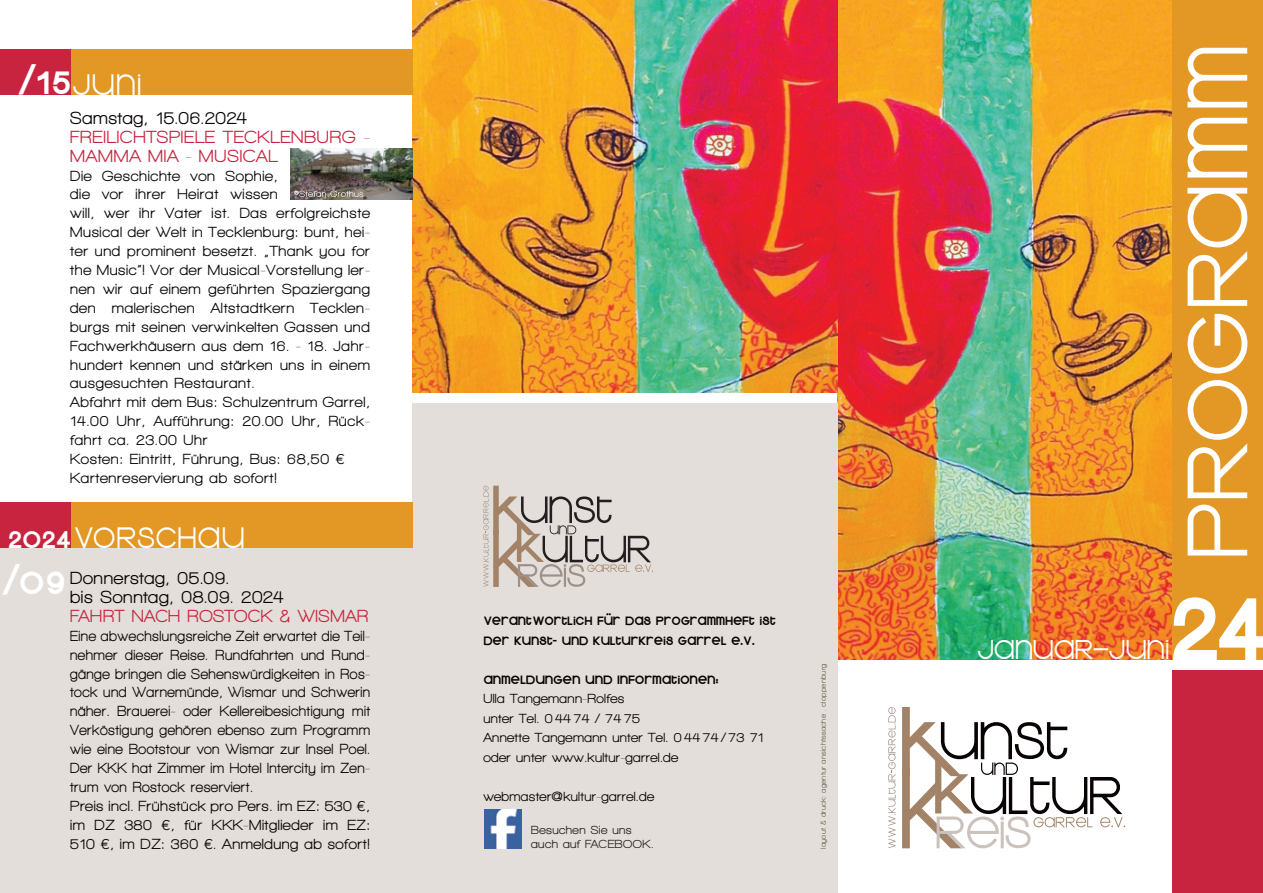
<style>
.page{position:relative;width:1263px;height:893px;background:#fff}
.page>*{position:absolute;margin:0;border:0;box-sizing:border-box;transform-origin:0 0}
.t1{font:105px "Kravitz Thermal";letter-spacing:.02em;color:#fff}
.t2{font:100.5px "Kravitz Extra Thermal";color:#fff;scale:.96 1}
.t3{font:36px "Kravitz Thermal";letter-spacing:.045em;color:#fff}
.t4{font:36px "Kravitz Extra Thermal";color:#fff}
.t5{font:33px "Kravitz Thermal";letter-spacing:.025em;color:#fff}
.t6{font:800 18px "Walkway";letter-spacing:.05em;color:#c8233f}
.t7{font:800 18px/18.9px "Walkway";letter-spacing:.035em;color:#080302}
.t8{font:800 15px/18.9px "Walkway";letter-spacing:.045em;color:#080302}
.t9{font:800 15px/18.9px "Walkway";letter-spacing:.045em;color:#080302;scale:.93 1}
.t10{font:800 13.5px/19.5px "Walkway";letter-spacing:.025em;color:#080302}
.t11{font:13.5px/19.5px "Kravitz Extra Thermal";letter-spacing:.025em;color:#080302}
.t12{font:800 12px/14.4px "Walkway";letter-spacing:.04em;color:#231f20}
.t13{font:800 7.5px "Walkway";letter-spacing:.04em;color:#6b5f4d}
.s1{font-family:"Kravitz Extra Thermal"}
.s2{font-family:"Kravitz Extra Thermal";font-size:27px}
</style>
<div class="page">
<div style="left:0;top:503px;width:412px;height:390px;background:#e3ded9"></div>
<img style="left:838px;top:0;width:334px;height:659px">
<img style="left:412px;top:0;width:426px;height:393px">
<svg style="left:902px;top:707px;width:223px;height:141px"></svg>
<svg style="left:888px;top:707px;width:7px;height:141px"></svg>
<div style="left:412px;top:404px;width:426px;height:489px;background:#e3ded9"></div>
<div style="left:1172px;top:670px;width:91px;height:223px;background:#c8233f"></div>
<div style="left:1172px;top:0;width:91px;height:659px;background:#e39724"></div>
<svg style="left:483px;top:486px;width:170px;height:101px"></svg>
<img style="left:485px;top:810px;width:36px;height:38px">
<div style="left:70px;top:503px;width:342px;height:45px;background:#e39724"></div>
<div style="left:0;top:503px;width:70px;height:45px;background:#c8233f"></div>
<div style="left:70px;top:49px;width:342px;height:45px;background:#e39724"></div>
<div style="left:0;top:49px;width:70px;height:45px;background:#c8233f"></div>
<img style="left:290px;top:148px;width:122px;height:52px">
<svg style="left:294px;top:191px;width:69px;height:6px"></svg>
<h3 class="t3" style="left:17px;top:65px;width:125px"><span class="s1">/15</span>juni</h3>
<p class="t7" style="left:70px;top:108px;width:178px">Samstag, 15.06.2024</p>
<p class="t6" style="left:70px;top:127px;width:12px">fre</p>
<p class="t6" style="left:103px;top:127px;width:56px">ilichtsp</p>
<p class="t6" style="left:181px;top:127px;width:56px">iele teck</p>
<p class="t6" style="left:270px;top:127px;width:48px">lenbur</p>
<p class="t6" style="left:342px;top:127px;width:29px">g -</p>
<p class="t6" style="left:70px;top:146px;width:209px">mamma mia - musical</p>
<p class="t8" style="left:70px;top:166px;width:301px">Die Geschichte von Sophie,<br>die vor ihrer Heirat wissen<br>will, wer ihr Vater ist. Das erfolgreichste Musical der Welt in Tecklenburg: bunt, hei&shy;ter und prominent besetzt. „Thank you for the Music“! Vor der Musical-Vorstellung ler&shy;nen wir auf einem geführten Spaziergang den malerischen Altstadtkern Tecklen&shy;burgs mit seinen verwinkelten Gassen und Fachwerkhäusern aus dem 16. - 18. Jahr&shy;hundert kennen und stärken uns in einem ausgesuchten Restaurant.<br>Abfahrt mit dem Bus: Schulzentrum Garrel, 14.00 Uhr, Aufführung: 20.00 Uhr, Rück&shy;fahrt ca. 23.00 Uhr<br>Kosten: Eintritt, Führung, Bus: 68,50 € Kartenreservierung ab sofort!</p>
<h3 class="t3" style="left:8px;top:519px;width:237px"><span class="s2">2024</span>vorschau</h3>
<p class="t7" style="left:70px;top:568px;width:215px">Donnerstag, 05.09.<br>bis Sonntag, 08.09. 2024</p>
<p class="t6" style="left:70px;top:606px;width:143px">fahrt nach Rostock</p>
<p class="t6" style="left:280px;top:606px;width:79px">&amp; wismar</p>
<p class="t9" style="left:70px;top:626px;width:324px">Eine abwechslungsreiche Zeit erwartet die Teil&shy;nehmer dieser Reise. Rundfahrten und Rund&shy;gänge bringen die Sehenswürdigkeiten in Ros&shy;tock und Warnemünde, Wismar und Schwerin näher. Brauerei- oder Kellereibesichtigung mit Verköstigung gehören ebenso zum Programm wie eine Bootstour von Wismar zur Insel Poel.<br>Der KKK hat Zimmer im Hotel Intercity im Zen&shy;trum von Rostock reserviert.<br>Preis incl. Frühstück pro Pers. im EZ: 530 €, im DZ 380 €, für KKK-Mitglieder im EZ:<br>510 €, im DZ: 360 €. Anmeldung ab sofort!</p>
<h3 class="t4" style="left:1px;top:560px;width:65px">/09</h3>
<p class="t11" style="left:483px;top:611px;width:293px">VERANTWORTLICH FÜR DAS PROGRAMMHEFT IST<br>DER KUNST- UND KULTURKREIS GARREL E.V.</p>
<p class="t11" style="left:483px;top:669px;width:236px">ANMELDUNGEN UND INFORMATIONEN:</p>
<p class="t10" style="left:483px;top:689px;width:282px">Ulla Tangemann-Rolfes<br>unter Tel. 0 44 74 / 74 75<br>Annette Tangemann unter Tel. 0 44 74/ 73 71 oder unter www.kultur-garrel.de</p>
<p class="t10" style="left:483px;top:786px;width:172px">webmaster@kultur-garrel.de</p>
<p class="t12" style="left:531px;top:822px;width:124px">Besuchen Sie uns auch auf FACEBOOK.</p>
<p class="t13" style="left:819px;top:849px;width:186px;rotate:-90deg">layout &amp; druck: agentur ansichtssache . cloppenburg</p>
<h1 class="t1" style="left:1160px;top:560px;width:514px;rotate:-90deg">Programm</h1>
<h2 class="t2" style="left:1168px;top:564px;width:103px">24</h2>
<h3 class="t5" style="left:977px;top:632px;width:193px">januar–juNi</h3>
</div>
